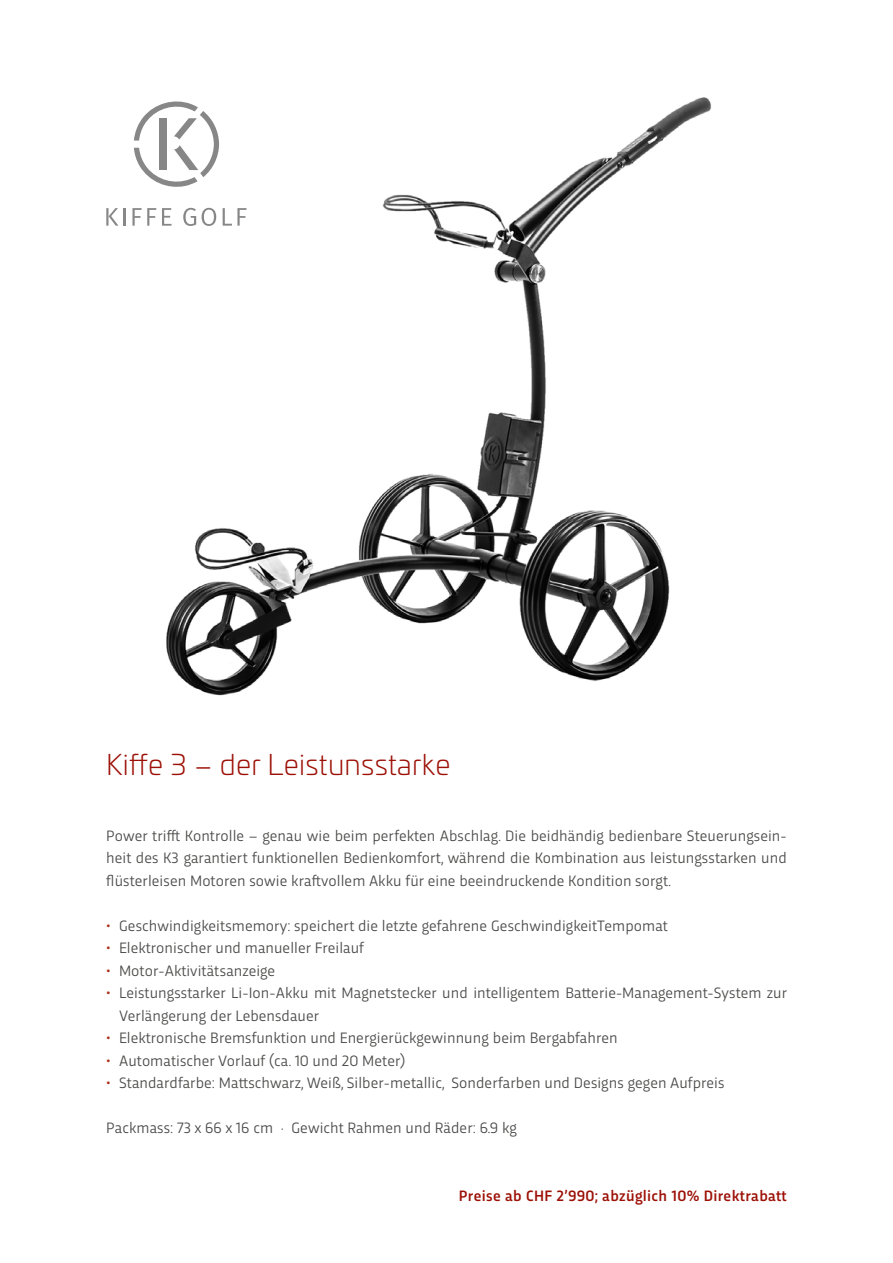
<style>
.page{position:relative;width:893px;height:1263px;background:#fff}
.page>*{position:absolute;margin:0;border:0;box-sizing:border-box;transform-origin:0 0}
.t1{font:300 28.5px "Univia Pro";letter-spacing:.01em;color:#9c1006}
.t2{font:15.75px/22.5px "Trasandina";letter-spacing:.005em;color:#4a4a49;text-align:justify}
.t3{font:500 15.75px "Trasandina";letter-spacing:.02em;color:#9c1006}
.s1{color:#aa331d}
</style>
<div class="page">
<img style="left:166px;top:97px;width:545px;height:599px">
<svg style="left:106px;top:208px;width:12px;height:18px"></svg>
<hr style="left:123px;top:208px;width:3px;height:18px;background:#878787">
<svg style="left:132px;top:208px;width:24px;height:18px"></svg>
<svg style="left:162px;top:208px;width:9px;height:18px"></svg>
<svg style="left:183px;top:208px;width:13px;height:18px"></svg>
<svg style="left:202px;top:208px;width:14px;height:18px"></svg>
<svg style="left:223px;top:208px;width:24px;height:18px"></svg>
<svg style="left:134px;top:101px;width:85px;height:88px"></svg>
<h1 class="t1" style="left:106px;top:745px;width:346px">Kiffe 3 – der Leistunsstarke</h1>
<p class="t2" style="left:106px;top:823px;width:682px">Power trifft Kontrolle – genau wie beim perfekten Abschlag. Die beidhändig bedienbare Steuerungsein&shy;heit des K3 garantiert funktionellen Bedienkomfort, während die Kombination aus leistungsstarken und flüsterleisen Motoren sowie kraftvollem Akku für eine beeindruckende Kondition sorgt.</p>
<p class="t2" style="left:106px;top:913px;width:563px"><span class="s1">•</span> Geschwindigkeitsmemory: speichert die letzte gefahrene GeschwindigkeitTempomat</p>
<p class="t2" style="left:106px;top:935px;width:259px"><span class="s1">•</span> Elektronischer und manueller Freilauf</p>
<p class="t2" style="left:106px;top:958px;width:170px"><span class="s1">•</span> Motor-Aktivitätsanzeige</p>
<p class="t2" style="left:119px;top:980px;width:669px;text-indent:-13px"><span class="s1">•</span> Leistungsstarker Li-Ion-Akku mit Magnetstecker und intelligentem Batterie-Management-System zur<br>Verlängerung der Lebensdauer</p>
<p class="t2" style="left:106px;top:1025px;width:513px"><span class="s1">•</span> Elektronische Bremsfunktion und Energierückgewinnung beim Bergabfahren</p>
<p class="t2" style="left:106px;top:1048px;width:301px"><span class="s1">•</span> Automatischer Vorlauf (ca. 10 und 20 Meter)</p>
<p class="t2" style="left:106px;top:1070px;width:620px"><span class="s1">•</span> Standardfarbe: Mattschwarz, Weiß, Silber-metallic, Sonderfarben und Designs gegen Aufpreis</p>
<p class="t2" style="left:106px;top:1115px;width:412px">Packmass: 73 x 66 x 16 cm · Gewicht Rahmen und Räder: 6.9 kg</p>
<p class="t3" style="left:459px;top:1183px;width:330px">Preise ab CHF 2’990; abzüglich 10% Direktrabatt</p>
</div>
